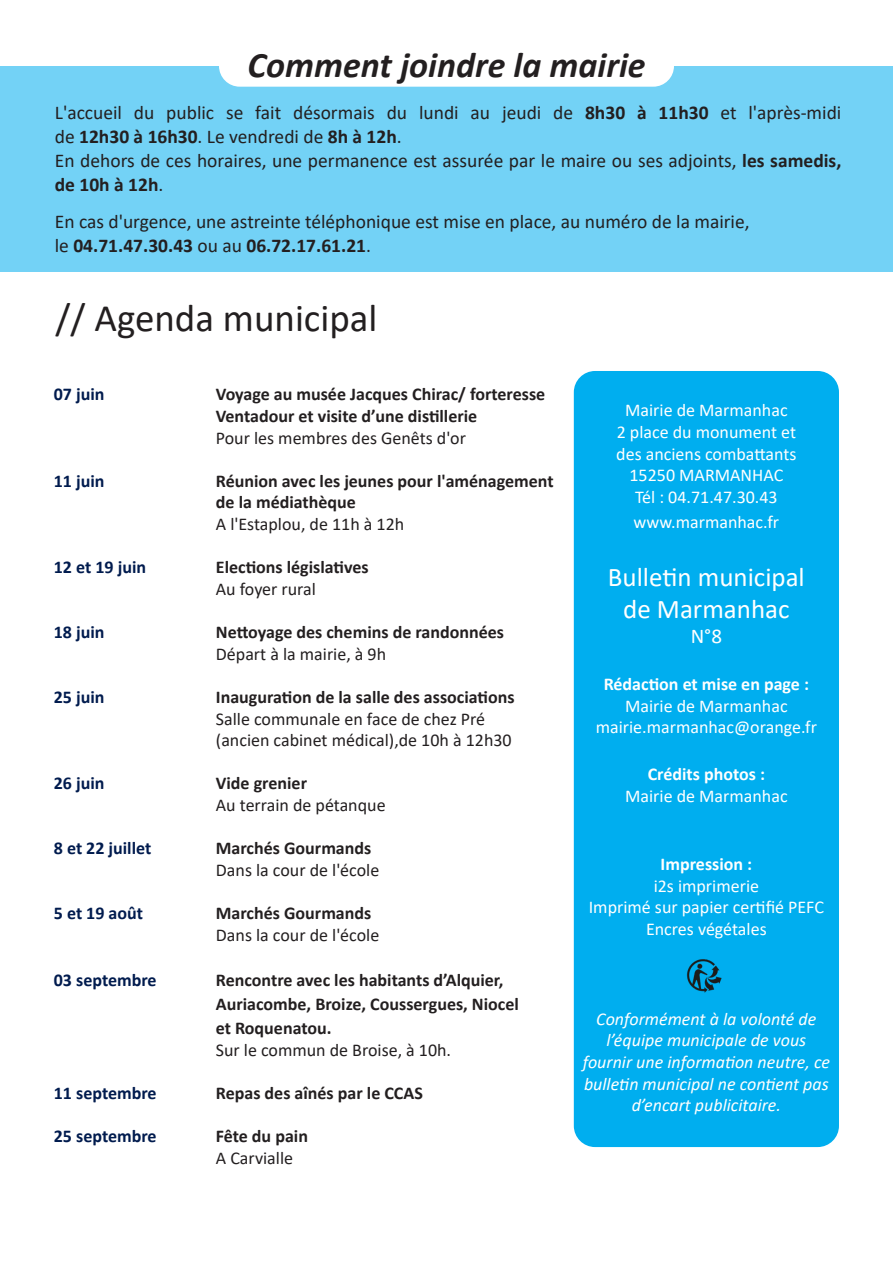
<style>
.page{position:relative;width:893px;height:1263px;background:#fff}
.page>*{position:absolute;margin:0;border:0;box-sizing:border-box;transform-origin:0 0}
.t1{font:39px "Calibri";color:#231f20}
.t2{font:italic 700 36px "Calibri";color:#231f20}
.t3{font:27px "Calibri";color:#fff}
.t4{font:21px "Calibri";color:#fff}
.t5{font:19.5px "Calibri";color:#231f20}
.t6{font:700 19.5px "Calibri";color:#231f20}
.t7{font:700 18px "Calibri";color:#231f20}
.t8{font:18px/21.6px "Calibri";color:#231f20}
.t9{font:18px "Calibri";color:#fff}
.t10{font:italic 18px/21.6px "Calibri";color:#fff;text-align:center}
.t11{font:700 18px "Calibri";color:#001b4e}
.t12{font:700 18px "Calibri";color:#fff}
.s1{font-weight:700}
.s2{font-weight:400}
</style>
<div class="page">
<div style="left:574px;top:371px;width:265px;height:776px;background:#00aeef;border-radius:21px"></div>
<div style="left:0;top:67px;width:893px;height:205px;background:#73d2f6"></div>
<div style="left:219px;top:45px;width:455px;height:42px;background:#fff;border-radius:21px"></div>
<img style="left:687px;top:959px;width:35px;height:34px">
<p class="t2" style="left:248px;top:40px;width:399px">Comment joindre la mairie</p>
<p class="t5" style="left:55px;top:99px;width:788px">L'accueil du public se fait désormais du lundi au jeudi de <span class="s1">8h30 à 11h30</span> et l'après-midi</p>
<p class="t6" style="left:55px;top:122px;width:348px"><span class="s2">de</span> 12h30 à 16h30<span class="s2">. Le vendredi de</span> 8h à 12h<span class="s2">.</span></p>
<p class="t5" style="left:55px;top:147px;width:788px">En dehors de ces horaires, une permanence est assurée par le maire ou ses adjoints, <span class="s1">les samedis,</span></p>
<p class="t6" style="left:55px;top:170px;width:110px">de 10h à 12h<span class="s2">.</span></p>
<p class="t5" style="left:55px;top:208px;width:696px">En cas d'urgence, une astreinte téléphonique est mise en place, au numéro de la mairie,</p>
<p class="t6" style="left:55px;top:232px;width:318px"><span class="s2">le</span> 04.71.47.30.43 <span class="s2">ou au</span> 06.72.17.61.21<span class="s2">.</span></p>
<p class="t1" style="left:55px;top:290px;width:323px">// Agenda municipal</p>
<p class="t11" style="left:54px;top:382px;width:52px">07 juin</p>
<p class="t7" style="left:216px;top:382px;width:331px">Voyage au musée Jacques Chirac/ forteresse</p>
<p class="t7" style="left:216px;top:403px;width:263px">Ventadour et visite d’une distillerie</p>
<p class="t8" style="left:216px;top:426px;width:252px">Pour les membres des Genêts d'or</p>
<p class="t11" style="left:54px;top:468px;width:52px">11 juin</p>
<p class="t7" style="left:216px;top:468px;width:339px">Réunion avec les jeunes pour l'aménagement</p>
<p class="t7" style="left:216px;top:490px;width:142px">de la médiathèque</p>
<p class="t8" style="left:216px;top:513px;width:190px">A l'Estaplou, de 11h à 12h</p>
<p class="t11" style="left:54px;top:555px;width:94px">12 et 19 juin</p>
<p class="t7" style="left:216px;top:555px;width:154px">Elections législatives</p>
<p class="t8" style="left:216px;top:578px;width:102px">Au foyer rural</p>
<p class="t11" style="left:54px;top:619px;width:52px">18 juin</p>
<p class="t7" style="left:216px;top:619px;width:290px">Nettoyage des chemins de randonnées</p>
<p class="t8" style="left:216px;top:642px;width:172px">Départ à la mairie, à 9h</p>
<p class="t11" style="left:54px;top:684px;width:52px">25 juin</p>
<p class="t7" style="left:216px;top:684px;width:300px">Inauguration de la salle des associations</p>
<p class="t8" style="left:216px;top:707px;width:271px">Salle communale en face de chez Pré</p>
<p class="t8" style="left:216px;top:729px;width:297px">(ancien cabinet médical),de 10h à 12h30</p>
<p class="t11" style="left:54px;top:771px;width:52px">26 juin</p>
<p class="t7" style="left:216px;top:771px;width:93px">Vide grenier</p>
<p class="t8" style="left:216px;top:794px;width:171px">Au terrain de pétanque</p>
<p class="t11" style="left:54px;top:835px;width:99px">8 et 22 juillet</p>
<p class="t7" style="left:216px;top:835px;width:157px">Marchés Gourmands</p>
<p class="t8" style="left:216px;top:858px;width:165px">Dans la cour de l'école</p>
<p class="t11" style="left:54px;top:900px;width:91px">5 et 19 août</p>
<p class="t7" style="left:216px;top:900px;width:157px">Marchés Gourmands</p>
<p class="t8" style="left:216px;top:923px;width:165px">Dans la cour de l'école</p>
<p class="t11" style="left:54px;top:967px;width:104px">03 septembre</p>
<p class="t7" style="left:216px;top:967px;width:289px">Rencontre avec les habitants d’Alquier,</p>
<p class="t7" style="left:216px;top:991px;width:305px">Auriacombe, Broize, Coussergues, Niocel</p>
<p class="t8" style="left:216px;top:1017px;width:237px"><span class="s1">et Roquenatou.<br></span>Sur le commun de Broise, à 10h.</p>
<p class="t11" style="left:54px;top:1080px;width:104px">11 septembre</p>
<p class="t7" style="left:216px;top:1080px;width:209px">Repas des aînés par le CCAS</p>
<p class="t11" style="left:54px;top:1123px;width:104px">25 septembre</p>
<p class="t7" style="left:216px;top:1123px;width:94px">Fête du pain</p>
<p class="t8" style="left:216px;top:1146px;width:79px">A Carvialle</p>
<p class="t9" style="left:625px;top:398px;width:164px">Mairie de Marmanhac</p>
<p class="t9" style="left:617px;top:419px;width:181px">2 place du monument et</p>
<p class="t9" style="left:616px;top:441px;width:182px">des anciens combattants</p>
<p class="t9" style="left:629px;top:463px;width:155px">15250 MARMANHAC</p>
<p class="t9" style="left:635px;top:484px;width:144px">Tél : 04.71.47.30.43</p>
<p class="t9" style="left:634px;top:509px;width:147px">www.marmanhac.fr</p>
<p class="t3" style="left:608px;top:558px;width:198px">Bulletin municipal</p>
<p class="t3" style="left:623px;top:590px;width:168px">de Marmanhac</p>
<p class="t4" style="left:691px;top:622px;width:33px">N°8</p>
<p class="t12" style="left:604px;top:671px;width:207px">Rédaction et mise en page :</p>
<p class="t9" style="left:625px;top:693px;width:164px">Mairie de Marmanhac</p>
<p class="t9" style="left:596px;top:715px;width:223px">mairie.marmanhac@orange.fr</p>
<p class="t12" style="left:648px;top:761px;width:119px">Crédits photos :</p>
<p class="t9" style="left:625px;top:783px;width:164px">Mairie de Marmanhac</p>
<p class="t12" style="left:661px;top:851px;width:93px">Impression :</p>
<p class="t9" style="left:654px;top:873px;width:107px">i2s imprimerie</p>
<p class="t9" style="left:589px;top:895px;width:237px">Imprimé sur papier certifié PEFC</p>
<p class="t9" style="left:646px;top:916px;width:122px">Encres végétales</p>
<p class="t10" style="left:583px;top:1007px;width:249px">Conformément à la volonté de l’équipe municipale de vous fournir une information neutre, ce bulletin municipal ne contient pas d’encart publicitaire.</p>
</div>
